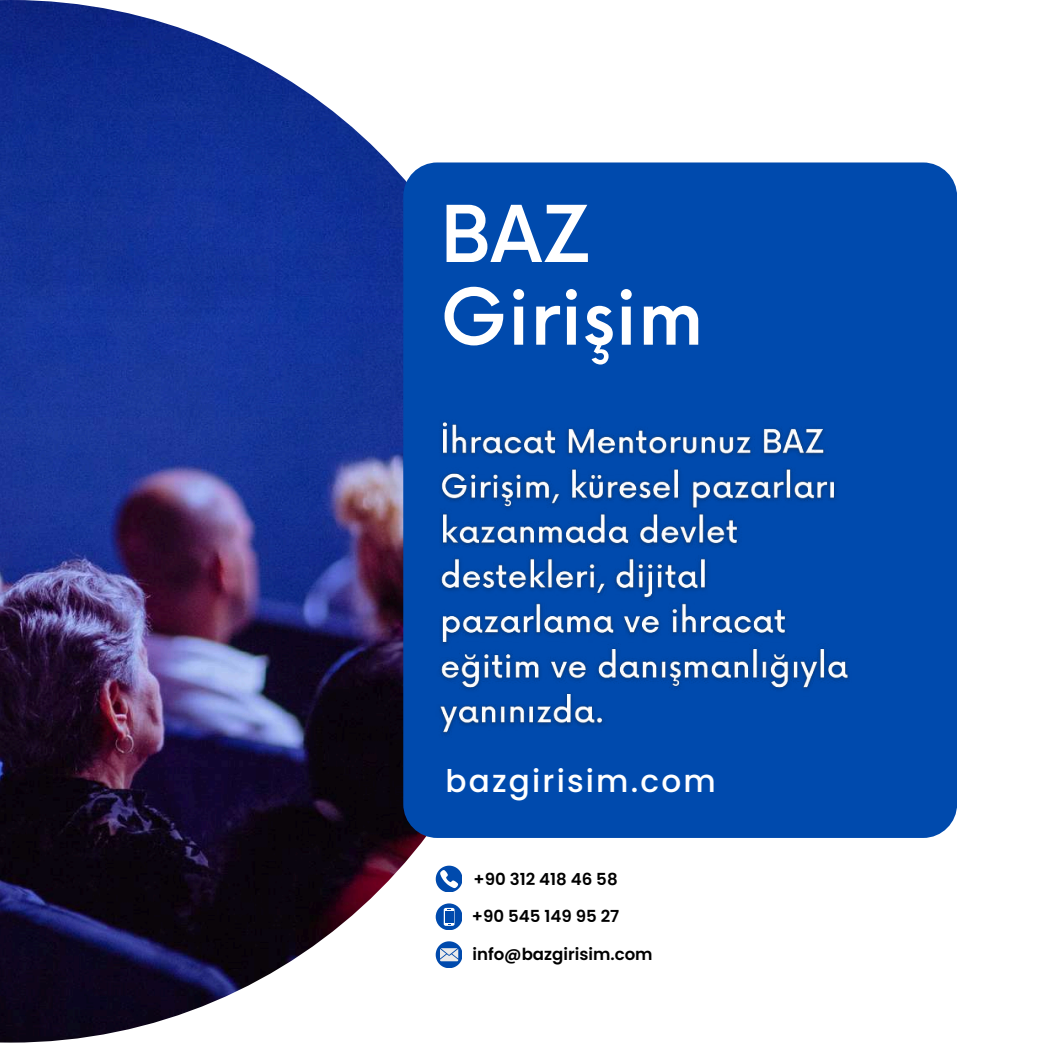
<style>
.page{position:relative;width:1043px;height:1043px;background:#fff}
.page>*{position:absolute;margin:0;border:0;box-sizing:border-box;transform-origin:0 0}
.t1{font:500 76.12px/82.6px "Now";color:#fff}
.t2{font:500 31.15px "Poppins";letter-spacing:.07em;color:#fff}
.t3{font:600 16.62px "Poppins";color:#000}
</style>
<div class="page">
<img style="left:0;top:0;width:532px;height:1042px">
<div style="left:403px;top:162px;width:553px;height:675px;background:#004aad;border-radius:34px"></div>
<svg style="left:435px;top:865px;width:27px;height:26px"></svg>
<svg style="left:435px;top:941px;width:27px;height:26px"></svg>
<svg style="left:435px;top:903px;width:27px;height:26px"></svg>
<img style="left:439px;top:421px;width:411px;height:314px">
<h1 class="t1" style="left:440px;top:198px;width:265px">BAZ<br>Girişim</h1>
<h2 class="t2" style="left:445px;top:758px;width:271px">bazgirisim.com</h2>
<p class="t3" style="left:473px;top:866px;width:145px">+90 312 418 46 58</p>
<p class="t3" style="left:472px;top:904px;width:149px">+90 545 149 95 27</p>
<p class="t3" style="left:472px;top:942px;width:182px">info@bazgirisim.com</p>
</div>
